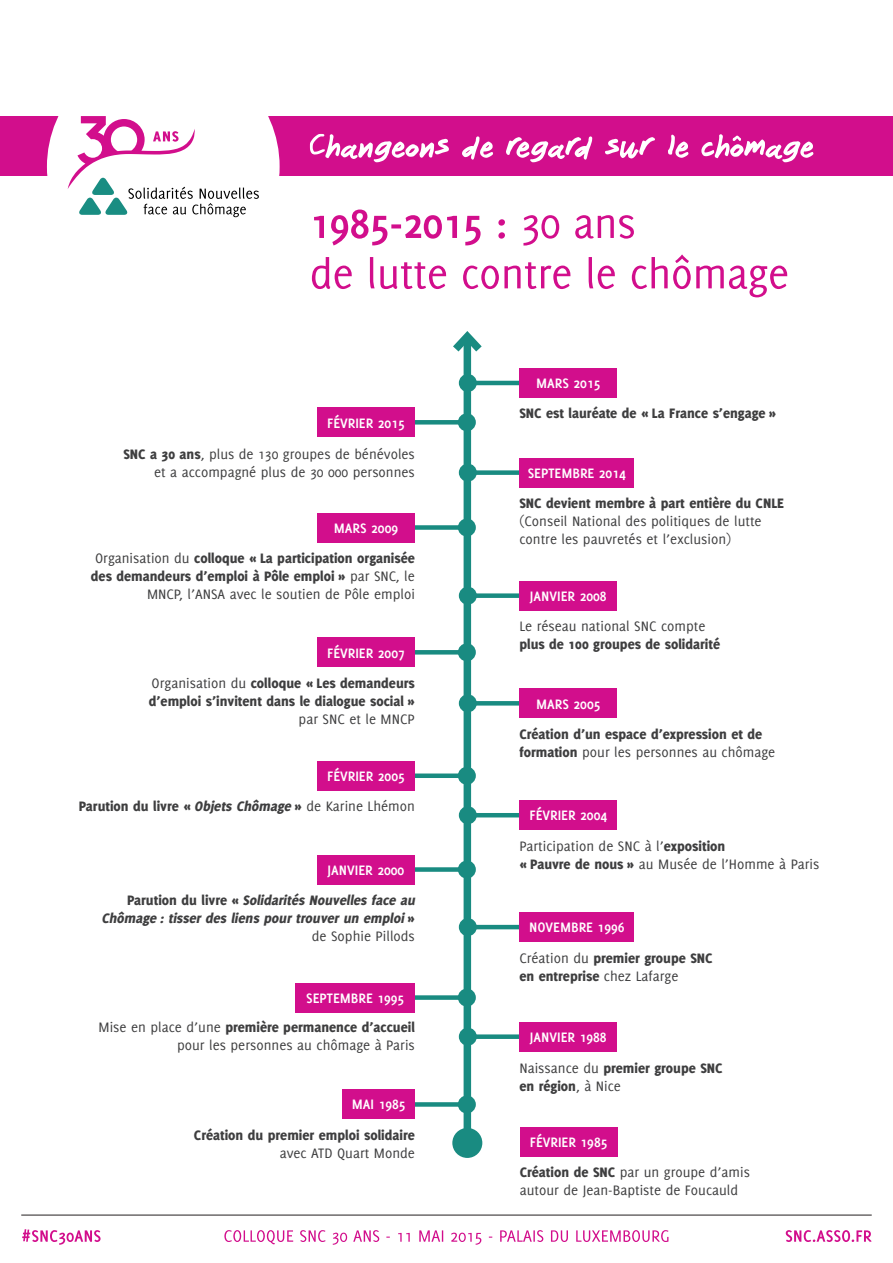
<style>
.page{position:relative;width:893px;height:1263px;background:#fff}
.page>*{position:absolute;margin:0;border:0;box-sizing:border-box;transform-origin:0 0}
.t1{font:800 15px/18px "Delicious";color:#3e3e3f}
.t2{font:15px/18px "Delicious";color:#3e3e3f}
.t3{font:700 15px "Delicious";color:#fff}
.t4{font:italic 800 15px/18px "Delicious";color:#3e3e3f;text-align:right}
.s1{font-weight:800}
.s2{font-weight:400}
.s3{font-style:italic}
.s4{font-style:normal}
.s5{font-weight:400;font-style:normal}
</style>
<div class="page">
<svg style="left:224px;top:1230px;width:444px;height:15px"></svg>
<svg style="left:22px;top:1229px;width:79px;height:16px"></svg>
<svg style="left:786px;top:1230px;width:85px;height:12px"></svg>
<hr style="left:21px;top:1215px;width:851px;height:1px;background:#231f20">
<div style="left:0;top:116px;width:893px;height:60px;background:#d20e8c"></div>
<div style="left:47px;top:50px;width:233px;height:233px;background:#fff;border-radius:50%"></div>
<svg style="left:68px;top:116px;width:191px;height:101px"></svg>
<svg style="left:312px;top:254px;width:475px;height:43px"></svg>
<svg style="left:314px;top:209px;width:320px;height:37px"></svg>
<svg style="left:310px;top:134px;width:503px;height:28px"></svg>
<div style="left:464px;top:336px;width:7px;height:807px;background:#198b81"></div>
<div style="left:452px;top:1128px;width:30px;height:30px;background:#198b81;border-radius:50%"></div>
<svg style="left:453px;top:331px;width:29px;height:29px"></svg>
<div style="left:520px;top:1127px;width:98px;height:29px;background:#d20e8c"></div>
<div style="left:468px;top:1034px;width:115px;height:5px;background:#198b81"></div>
<div style="left:459px;top:1028px;width:18px;height:18px;background:#198b81;border-radius:50%"></div>
<div style="left:519px;top:1022px;width:98px;height:30px;background:#d20e8c"></div>
<div style="left:385px;top:995px;width:82px;height:5px;background:#198b81"></div>
<div style="left:458px;top:988px;width:18px;height:18px;background:#198b81;border-radius:50%"></div>
<div style="left:296px;top:983px;width:119px;height:29px;background:#d20e8c"></div>
<hr style="left:468px;top:925px;width:98px;height:4px;background:#198b81">
<div style="left:459px;top:918px;width:18px;height:18px;background:#198b81;border-radius:50%"></div>
<div style="left:519px;top:912px;width:115px;height:30px;background:#d20e8c"></div>
<div style="left:378px;top:867px;width:89px;height:5px;background:#198b81"></div>
<div style="left:458px;top:860px;width:18px;height:18px;background:#198b81;border-radius:50%"></div>
<div style="left:317px;top:855px;width:98px;height:30px;background:#d20e8c"></div>
<hr style="left:468px;top:813px;width:110px;height:4px;background:#198b81">
<div style="left:459px;top:806px;width:18px;height:18px;background:#198b81;border-radius:50%"></div>
<div style="left:519px;top:800px;width:98px;height:30px;background:#d20e8c"></div>
<div style="left:404px;top:773px;width:63px;height:5px;background:#198b81"></div>
<div style="left:458px;top:767px;width:18px;height:18px;background:#198b81;border-radius:50%"></div>
<div style="left:317px;top:761px;width:98px;height:30px;background:#d20e8c"></div>
<svg style="left:477px;top:701px;width:42px;height:4px"></svg>
<div style="left:459px;top:694px;width:18px;height:18px;background:#198b81;border-radius:50%"></div>
<div style="left:519px;top:688px;width:98px;height:30px;background:#d20e8c"></div>
<svg style="left:415px;top:650px;width:43px;height:4px"></svg>
<div style="left:458px;top:643px;width:18px;height:18px;background:#198b81;border-radius:50%"></div>
<div style="left:317px;top:637px;width:98px;height:30px;background:#d20e8c"></div>
<div style="left:468px;top:593px;width:69px;height:5px;background:#198b81"></div>
<div style="left:459px;top:587px;width:18px;height:18px;background:#198b81;border-radius:50%"></div>
<div style="left:519px;top:581px;width:98px;height:29px;background:#d20e8c"></div>
<div style="left:378px;top:525px;width:89px;height:5px;background:#198b81"></div>
<div style="left:458px;top:518px;width:18px;height:18px;background:#198b81;border-radius:50%"></div>
<div style="left:317px;top:513px;width:98px;height:29px;background:#d20e8c"></div>
<hr style="left:378px;top:420px;width:89px;height:4px;background:#198b81">
<div style="left:458px;top:413px;width:18px;height:18px;background:#198b81;border-radius:50%"></div>
<div style="left:317px;top:407px;width:98px;height:30px;background:#d20e8c"></div>
<div style="left:468px;top:470px;width:94px;height:5px;background:#198b81"></div>
<div style="left:459px;top:464px;width:18px;height:18px;background:#198b81;border-radius:50%"></div>
<div style="left:519px;top:458px;width:115px;height:29px;background:#d20e8c"></div>
<div style="left:397px;top:1102px;width:70px;height:5px;background:#198b81"></div>
<div style="left:458px;top:1095px;width:18px;height:18px;background:#198b81;border-radius:50%"></div>
<div style="left:343px;top:1089px;width:72px;height:30px;background:#d20e8c"></div>
<hr style="left:468px;top:381px;width:94px;height:4px;background:#198b81">
<div style="left:459px;top:374px;width:18px;height:18px;background:#198b81;border-radius:50%"></div>
<div style="left:519px;top:368px;width:98px;height:30px;background:#d20e8c"></div>
<p class="t3" style="left:327px;top:414px;width:79px">FÉVRIER 2015</p>
<p class="t2" style="left:123px;top:445px;width:293px;text-align:right"><span class="s1">SNC a 30 ans</span>, plus de 130 groupes de bénévoles et a accompagné plus de 30 000 personnes</p>
<p class="t3" style="left:334px;top:519px;width:66px">MARS 2009</p>
<p class="t1" style="left:91px;top:549px;width:325px;text-align:right"><span class="s2">Organisation du</span> colloque « La participation organisée des demandeurs d’emploi à Pôle emploi » <span class="s2">par SNC, le<br>MNCP, l’ANSA avec le soutien de Pôle emploi</span></p>
<p class="t3" style="left:327px;top:644px;width:79px">FÉVRIER 2007</p>
<p class="t1" style="left:149px;top:674px;width:267px"><span class="s2">Organisation du</span> colloque « Les demandeurs d’emploi s’invitent dans le dialogue social »</p>
<p class="t2" style="left:299px;top:710px;width:118px">par SNC et le MNCP</p>
<p class="t3" style="left:327px;top:767px;width:79px">FÉVRIER 2005</p>
<p class="t1" style="left:79px;top:797px;width:337px">Parution du livre « <span class="s3">Objets Chômage</span> » <span class="s2">de Karine Lhémon</span></p>
<p class="t3" style="left:328px;top:862px;width:78px">JANVIER 2000</p>
<p class="t4" style="left:101px;top:891px;width:318px"><span class="s4">P a r u t i o n d u l i v r e «</span> Solidarités Nouvelles face au<br>Chômage : tisser des liens pour trouver un emploi<span class="s4">» </span><span class="s5">de Sophie Pillods</span></p>
<p class="t3" style="left:306px;top:989px;width:100px">SEPTEMBRE 1995</p>
<p class="t2" style="left:99px;top:1018px;width:318px;text-align:right">Mise en place d’une <span class="s1">première permanence d’accueil </span>pour les personnes au chômage à Paris</p>
<p class="t3" style="left:352px;top:1096px;width:55px">MAI 1985</p>
<p class="t1" style="left:194px;top:1126px;width:222px">Création du premier emploi solidaire</p>
<p class="t2" style="left:280px;top:1144px;width:137px">avec ATD Quart Monde</p>
<p class="t3" style="left:536px;top:375px;width:66px">MARS 2015</p>
<p class="t1" style="left:519px;top:404px;width:259px">SNC est lauréate de « La France s’engage »</p>
<p class="t3" style="left:528px;top:464px;width:100px">SEPTEMBRE 2014</p>
<p class="t1" style="left:519px;top:494px;width:266px">SNC devient membre à part entière du CNLE</p>
<p class="t2" style="left:519px;top:512px;width:244px">(Conseil National des politiques de lutte contre les pauvretés et l’exclusion)</p>
<p class="t3" style="left:530px;top:587px;width:78px">JANVIER 2008</p>
<p class="t2" style="left:519px;top:617px;width:188px">Le réseau national SNC compte</p>
<p class="t1" style="left:519px;top:635px;width:202px">plus de 100 groupes de solidarité</p>
<p class="t3" style="left:536px;top:695px;width:66px">MARS 2005</p>
<p class="t1" style="left:519px;top:725px;width:257px">Création d’un espace d’expression et de formation <span class="s2">pour les personnes au chômage</span></p>
<p class="t3" style="left:529px;top:807px;width:79px">FÉVRIER 2004</p>
<p class="t2" style="left:519px;top:836px;width:301px">Participation de SNC à l’<span class="s1">exposition<br>« Pauvre de nous »</span> au Musée de l’Homme à Paris</p>
<p class="t3" style="left:529px;top:919px;width:97px">NOVEMBRE 1996</p>
<p class="t1" style="left:519px;top:948px;width:195px"><span class="s2">Création du</span> premier groupe SNC en entreprise <span class="s2">chez Lafarge</span></p>
<p class="t3" style="left:530px;top:1029px;width:78px">JANVIER 1988</p>
<p class="t1" style="left:519px;top:1059px;width:205px"><span class="s2">Naissance du</span> premier groupe SNC en région<span class="s2">, à Nice</span></p>
<p class="t3" style="left:530px;top:1133px;width:79px">FÉVRIER 1985</p>
<p class="t2" style="left:520px;top:1163px;width:232px"><span class="s1">Création de SNC</span> par un groupe d’amis autour de Jean-Baptiste de Foucauld</p>
</div>
